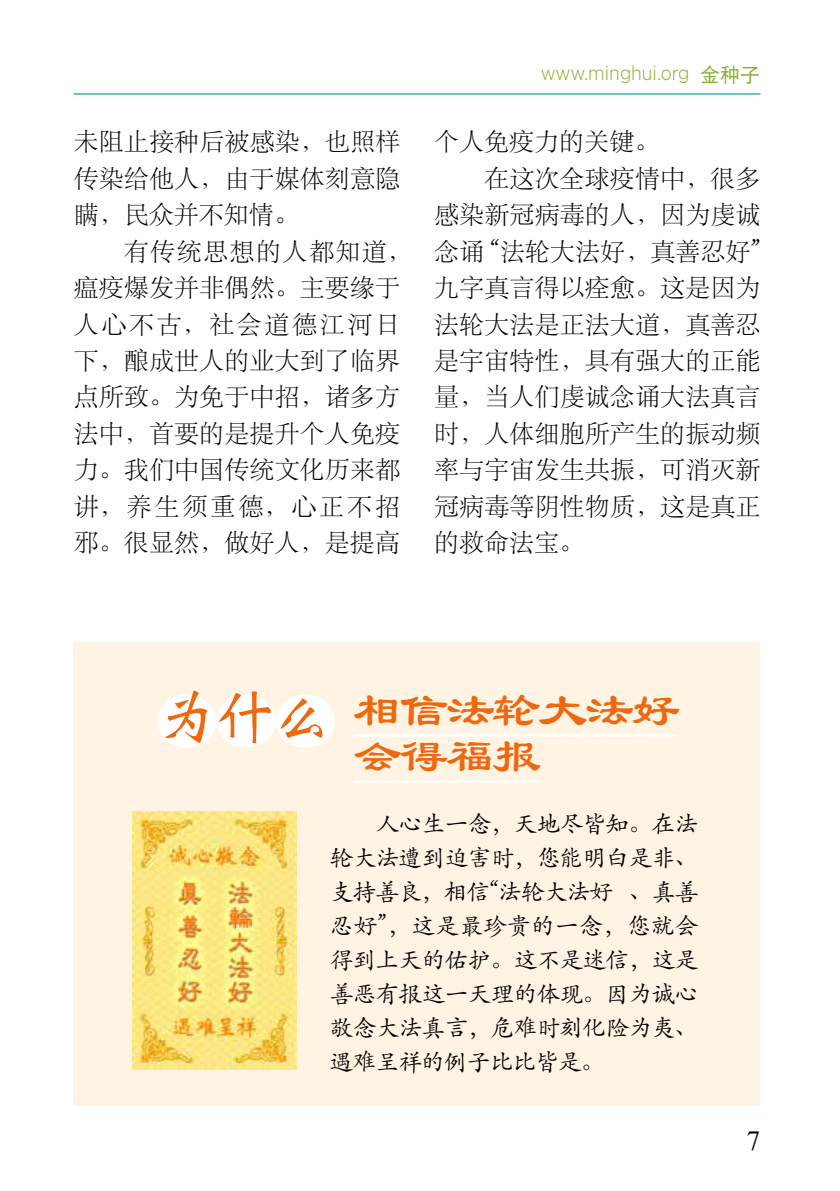
<style>
.page{position:relative;width:840px;height:1191px;background:#fff}
.page>*{position:absolute;margin:0;border:0;box-sizing:border-box;transform-origin:0 0}
.t1{font:700 59px "Weibei SC";color:#ed680e}
.t2{font:48.8px/46.2px "FZLSK GBK1 0";letter-spacing:-.05em;color:#ed680e}
.t3{font:25px/36.4px "ST Song";letter-spacing:.005em;color:#000;text-align:justify}
.t4{font:24px/34px "ST Kaiti";letter-spacing:-.045em;color:#000;text-align:justify}
.t5{font:24px "AR Roman 1 Extra";color:#000}
.t6{font:300 20px "Gotham Narrow";color:#85ae2d}
.s1{font-family:"DF Hei W5";font-weight:400}
</style>
<div class="page">
<hr style="left:74px;top:93px;width:686px;height:2px;background:#00a3a1">
<div style="left:73px;top:642px;width:686px;height:464px;background:#fff3e3"></div>
<img style="left:132px;top:811px;width:164px;height:258px">
<hr style="left:353px;top:734px;width:324px;height:2px;background:#fff">
<hr style="left:353px;top:780px;width:185px;height:3px;background:#fff">
<div style="left:157px;top:694px;width:59px;height:53px;background:#fff;border-radius:50%"></div>
<div style="left:216px;top:694px;width:59px;height:53px;background:#fff;border-radius:50%"></div>
<div style="left:275px;top:694px;width:60px;height:53px;background:#fff;border-radius:50%"></div>
<p class="t3" style="left:74px;top:122px;width:328px">未阻止接种后被感染，也照样传染给他人，由于媒体刻意隐瞒，民众并不知情。</p>
<p class="t3" style="left:74px;top:231px;width:339px;text-align:left;text-indent:50px">有传统思想的人都知道，瘟疫爆发并非偶然。主要缘于人心不古，社会道德江河日下，酿成世人的业大到了临界点所致。为免于中招，诸多方法中，首要的是提升个人免疫力。我们中国传统文化历来都讲，养生须重德，心正不招邪。很显然，做好人，是提高</p>
<p class="t6" style="left:540px;top:61px;width:221px">www.minghui.org <span class="s1">金种子</span></p>
<p class="t3" style="left:434px;top:122px;width:226px">个人免疫力的关键。</p>
<p class="t3" style="left:484px;top:158px;width:277px">在这次全球疫情中，很多</p>
<p class="t3" style="left:434px;top:195px;width:328px">感染新冠病毒的人，因为虔诚</p>
<p class="t3" style="left:434px;top:231px;width:327px">念诵 “法轮大法好，真善忍好”</p>
<p class="t3" style="left:434px;top:268px;width:328px">九字真言得以痊愈。这是因为</p>
<p class="t3" style="left:434px;top:304px;width:328px">法轮大法是正法大道，真善忍</p>
<p class="t3" style="left:434px;top:340px;width:328px">是宇宙特性，具有强大的正能</p>
<p class="t3" style="left:434px;top:377px;width:328px">量，当人们虔诚念诵大法真言</p>
<p class="t3" style="left:434px;top:413px;width:328px">时，人体细胞所产生的振动频</p>
<p class="t3" style="left:434px;top:450px;width:328px">率与宇宙发生共振，可消灭新</p>
<p class="t3" style="left:434px;top:486px;width:328px">冠病毒等阴性物质，这是真正</p>
<p class="t3" style="left:434px;top:522px;width:151px">的救命法宝。</p>
<h1 class="t1" style="left:160px;top:688px;width:173px">为什么</h1>
<h2 class="t2" style="left:353px;top:688px;width:328px">相信法轮大法好会得福报</h2>
<p class="t4" style="left:329px;top:805px;width:370px">　　人心生一念，天地尽皆知。在法轮大法遭到迫害时，您能明白是非、支持善良，相信“法轮大法好 、真善忍好”，这是最珍贵的一念，您就会得到上天的佑护。这不是迷信，这是善恶有报这一天理的体现。因为诚心敬念大法真言，危难时刻化险为夷、遇难呈祥的例子比比皆是。</p>
<p class="t5" style="left:746px;top:1129px;width:15px">7</p>
</div>
